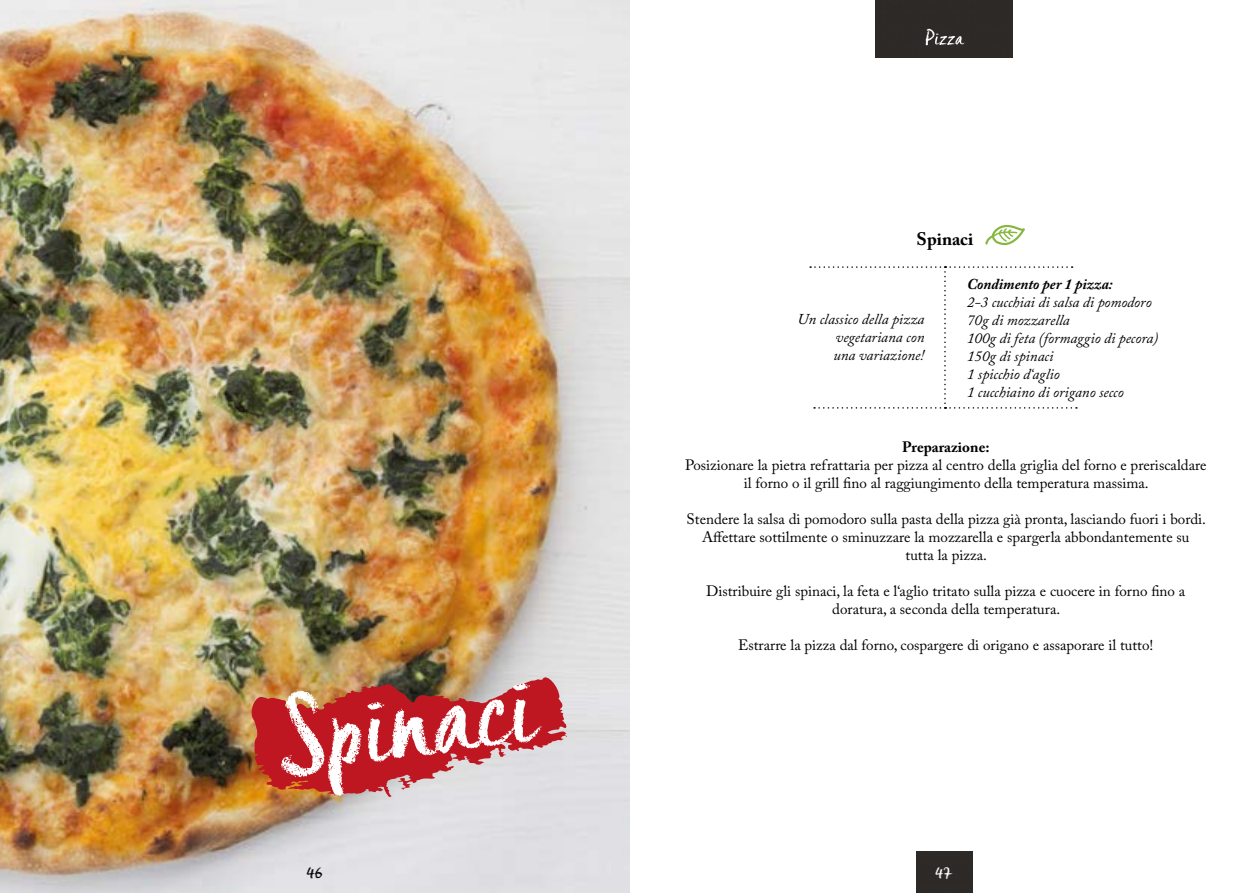
<style>
.page{position:relative;width:1259px;height:893px;background:#fff}
.page>*{position:absolute;margin:0;border:0;box-sizing:border-box;transform-origin:0 0}
.t1{font:96.6px "Creta";color:#fff}
.t2{font:700 18px "Adobe Caslon Pro";color:#000}
.t3{font:15px/18px "Adobe Caslon Pro";color:#000;text-align:center}
.t4{font:italic 15px/18px "Adobe Caslon Pro";color:#000;text-align:justify}
.t5{font:italic 700 15px "Adobe Caslon Pro";color:#000}
.t6{font:700 15px "Adobe Caslon Pro";color:#000}
.t7{font:15px "Creta";color:#fff}
.t8{font:15px "Creta";color:#000}
.t9{font:italic 700 13.5px "Adobe Caslon Pro";color:#000}
</style>
<div class="page">
<div style="left:916px;top:851px;width:56px;height:42px;background:#2d2927"></div>
<div style="left:876px;top:0;width:136px;height:58px;background:#2d2a27"></div>
<svg style="left:925px;top:29px;width:39px;height:16px"></svg>
<svg style="left:810px;top:266px;width:267px;height:143px"></svg>
<img style="left:0;top:0;width:629px;height:893px">
<img style="left:248px;top:673px;width:320px;height:124px">
<svg style="left:985px;top:225px;width:40px;height:20px"></svg>
<p class="t2" style="left:916px;top:228px;width:58px">Spinaci</p>
<h1 class="t1" style="left:270px;top:683px;width:262px;rotate:-7deg">Spinaci</h1>
<p class="t5" style="left:967px;top:275px;width:147px">Condimento per 1 pizza:</p>
<p class="t4" style="left:967px;top:292px;width:193px;text-align:left">2-3 cucchiai di salsa di pomodoro<br>70g di mozzarella<br>100g di feta (formaggio di pecora)<br>150g di spinaci<br>1 spicchio d‘aglio<br>1 cucchiaino di origano secco</p>
<p class="t6" style="left:902px;top:438px;width:89px">Preparazione:</p>
<p class="t3" style="left:685px;top:455px;width:523px">Posizionare la pietra refrattaria per pizza al centro della griglia del forno e preriscaldare il forno o il grill fino al raggiungimento della temperatura massima.</p>
<p class="t3" style="left:686px;top:509px;width:521px">Stendere la salsa di pomodoro sulla pasta della pizza già pronta, lasciando fuori i bordi.<br>Affettare sottilmente o sminuzzare la mozzarella e spargerla abbondantemente su tutta la pizza.</p>
<p class="t3" style="left:706px;top:581px;width:480px">Distribuire gli spinaci, la feta e l‘aglio tritato sulla pizza e cuocere in forno fino a doratura, a seconda della temperatura.</p>
<p class="t3" style="left:738px;top:635px;width:417px">Estrarre la pizza dal forno, cospargere di origano e assaporare il tutto!</p>
<p class="t4" style="left:833px;top:310px;width:93px;text-indent:-36px">Un classico della pizza vegetariana con una variazione!</p>
<p class="t8" style="left:307px;top:864px;width:17px">46</p>
<p class="t9" style="left:308px;top:864px;width:15px">46</p>
<p class="t7" style="left:935px;top:864px;width:19px">47</p>
</div>
